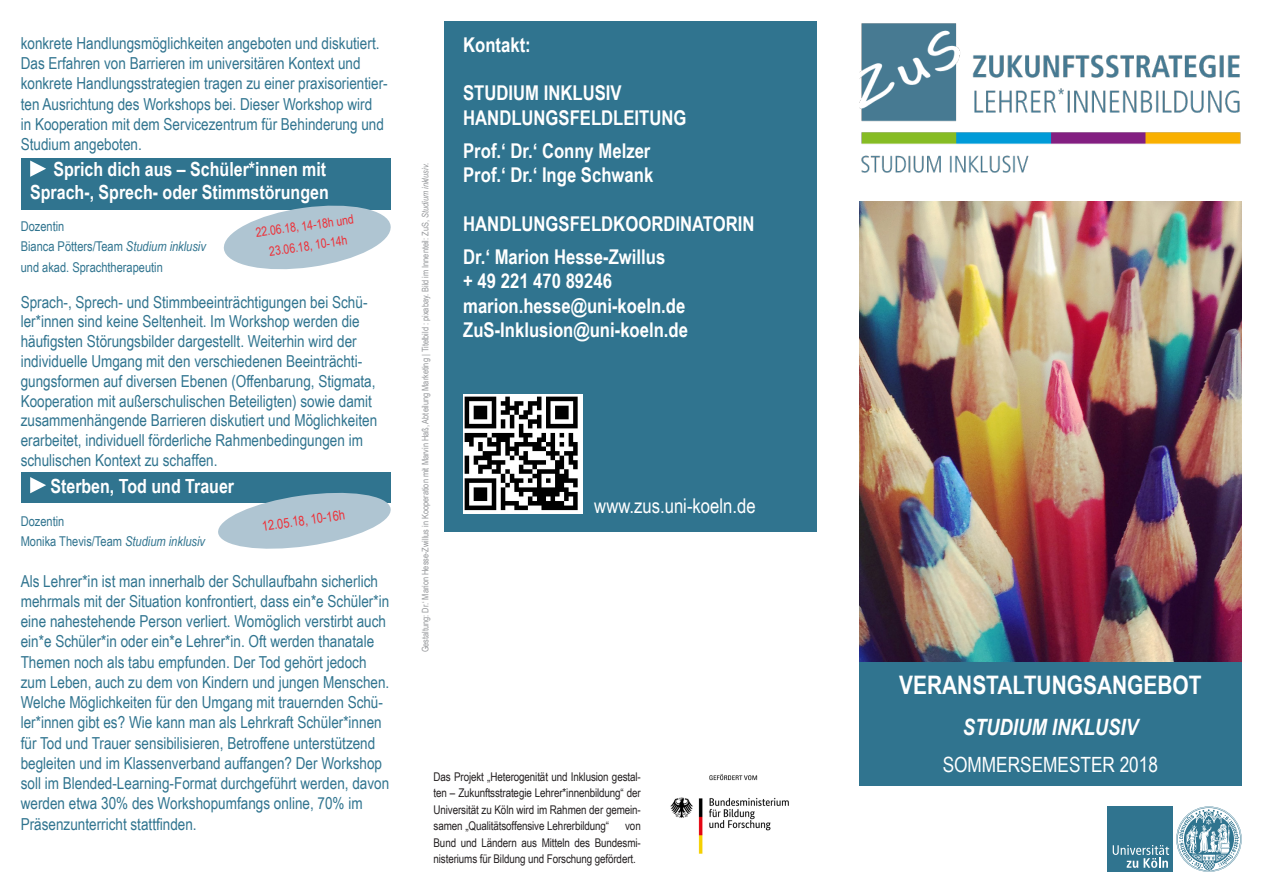
<style>
.page{position:relative;width:1263px;height:893px;background:#fff}
.page>*{position:absolute;margin:0;border:0;box-sizing:border-box;transform-origin:0 0}
.t1{font:700 25.5px "Arial Narrow";color:#fff}
.t2{font:italic 700 22.5px "Arial Narrow";color:#fff}
.t3{font:21px "Arial Narrow";color:#fff}
.t4{font:700 20.4px "Arial Narrow";color:#fff}
.t5{font:20.4px "Arial Narrow";color:#fff}
.t6{font:700 19.5px/23.4px "Arial Narrow";color:#fff;text-align:right}
.t7{font:16.5px/20.2px "Arial Narrow";color:#30748f}
.t8{font:13.5px "Arial Narrow";color:#30748f}
.t9{font:13.5px "Arial Narrow";color:#ee2e36}
.t10{font:12.75px/20.2px "Arial Narrow";color:#ee2e36;text-align:center}
.t11{font:12px/16.5px "Arial Narrow";letter-spacing:-.01em;color:#231f20;text-align:justify}
.t12{font:9px "Arial Narrow";color:#939598}
.s1{font-style:italic}
</style>
<div class="page">
<div style="left:444px;top:21px;width:372px;height:510px;background:#30748f"></div>
<div style="left:1107px;top:806px;width:65px;height:66px;background:#30748f"></div>
<svg style="left:1113px;top:845px;width:56px;height:23px"></svg>
<svg style="left:1176px;top:806px;width:66px;height:66px"></svg>
<img style="left:463px;top:395px;width:119px;height:118px">
<div style="left:859px;top:661px;width:383px;height:124px;background:#30748f"></div>
<div style="left:21px;top:158px;width:370px;height:51px;background:#30748f"></div>
<svg style="left:222px;top:205px;width:169px;height:65px"></svg>
<div style="left:21px;top:472px;width:370px;height:30px;background:#30748f"></div>
<svg style="left:30px;top:477px;width:16px;height:16px"></svg>
<svg style="left:30px;top:161px;width:16px;height:16px"></svg>
<svg style="left:216px;top:492px;width:175px;height:57px"></svg>
<img style="left:859px;top:23px;width:383px;height:638px">
<img style="left:670px;top:774px;width:119px;height:80px">
<p class="t7" style="left:21px;top:32px;width:360px">konkrete Handlungsmöglichkeiten angeboten und diskutiert.</p>
<p class="t7" style="left:21px;top:53px;width:369px">Das Erfahren von Barrieren im universitären Kontext und konkrete Handlungsstrategien tragen zu einer praxisorientier&shy;ten Ausrichtung des Workshops bei. Dieser Workshop wird<br>in Kooperation mit dem Servicezentrum für Behinderung und Studium angeboten.</p>
<p class="t6" style="left:30px;top:156px;width:300px">Sprich dich aus – Schüler*innen mit<br>Sprach-, Sprech- oder Stimmstörungen</p>
<p class="t10" style="left:254px;top:222px;width:100px;rotate:-8deg">22.06.18, 14-18h und<br>23.06.18, 10-14h</p>
<p class="t8" style="left:21px;top:216px;width:45px">Dozentin</p>
<p class="t8" style="left:21px;top:237px;width:187px">Bianca Pötters/Team <span class="s1">Studium inklusiv</span></p>
<p class="t8" style="left:21px;top:257px;width:144px">und akad. Sprachtherapeutin</p>
<p class="t7" style="left:21px;top:291px;width:358px;line-height:19.8px">Sprach-, Sprech- und Stimmbeeinträchtigungen bei Schü&shy;ler*innen sind keine Seltenheit. Im Workshop werden die häufigsten Störungsbilder dargestellt. Weiterhin wird der individuelle Umgang mit den verschiedenen Beeinträchti&shy;gungsformen auf diversen Ebenen (Offenbarung, Stigmata, Kooperation mit außerschulischen Beteiligten) sowie damit zusammenhängende Barrieren diskutiert und Möglichkeiten erarbeitet, individuell förderliche Rahmenbedingungen im schulischen Kontext zu schaffen.</p>
<p class="t6" style="left:50px;top:473px;width:185px">Sterben, Tod und Trauer</p>
<p class="t9" style="left:261px;top:516px;width:85px;rotate:-8deg">12.05.18, 10-16h</p>
<p class="t8" style="left:21px;top:511px;width:45px">Dozentin</p>
<p class="t8" style="left:21px;top:531px;width:186px">Monika Thevis/Team <span class="s1">Studium inklusiv</span></p>
<p class="t7" style="left:21px;top:570px;width:370px">Als Lehrer*in ist man innerhalb der Schullaufbahn sicherlich mehrmals mit der Situation konfrontiert, dass ein*e Schüler*in eine nahestehende Person verliert. Womöglich verstirbt auch ein*e Schüler*in oder ein*e Lehrer*in. Oft werden thanatale Themen noch als tabu empfunden. Der Tod gehört jedoch zum Leben, auch zu dem von Kindern und jungen Menschen.<br>Welche Möglichkeiten für den Umgang mit trauernden Schü&shy;ler*innen gibt es? Wie kann man als Lehrkraft Schüler*innen für Tod und Trauer sensibilisieren, Betroffene unterstützend begleiten und im Klassenverband auffangen? Der Workshop soll im Blended-Learning-Format durchgeführt werden, davon werden etwa 30% des Workshopumfangs online, 70% im Präsenzunterricht stattfinden.</p>
<p class="t12" style="left:419px;top:652px;width:491px;rotate:-90deg">Gestaltung: Dr.‘ Marion Hesse-Zwillus in Kooperation mit Marvin Haß, Abteilung Marketing | Titelbild : pixabay. Bild im Innenteil: ZuS, <span class="s1">Studium inklusiv</span>.</p>
<p class="t4" style="left:463px;top:29px;width:69px">Kontakt:</p>
<p class="t4" style="left:463px;top:78px;width:160px">STUDIUM INKLUSIV</p>
<p class="t4" style="left:463px;top:102px;width:225px">HANDLUNGSFELDLEITUNG</p>
<p class="t4" style="left:463px;top:135px;width:189px">Prof.‘ Dr.‘ Conny Melzer</p>
<p class="t4" style="left:463px;top:160px;width:192px">Prof.‘ Dr.‘ Inge Schwank</p>
<p class="t4" style="left:463px;top:208px;width:293px">HANDLUNGSFELDKOORDINATORIN</p>
<p class="t4" style="left:463px;top:241px;width:204px">Dr.‘ Marion Hesse-Zwillus</p>
<p class="t4" style="left:463px;top:266px;width:150px">+ 49 221 470 89246</p>
<p class="t4" style="left:463px;top:290px;width:224px">marion.hesse@uni-koeln.de</p>
<p class="t4" style="left:463px;top:315px;width:226px">ZuS-Inklusion@uni-koeln.de</p>
<p class="t5" style="left:594px;top:491px;width:163px">www.zus.uni-koeln.de</p>
<p class="t11" style="left:433px;top:768px;width:209px">Das Projekt „Heterogenität und Inklusion gestal&shy;ten – Zukunftsstrategie Lehrer*innenbildung“ der Universität zu Köln wird im Rahmen der gemein&shy;samen „Qualitätsoffensive Lehrerbildung“</p>
<p class="t11" style="left:433px;top:817px;width:209px;text-indent:192px">von Bund und Ländern aus Mitteln des Bundesmi&shy;nisteriums für Bildung und Forschung gefördert.</p>
<p class="t1" style="left:899px;top:666px;width:304px">VERANSTALTUNGSANGEBOT</p>
<p class="t2" style="left:963px;top:710px;width:177px">STUDIUM INKLUSIV</p>
<p class="t3" style="left:943px;top:750px;width:217px">SOMMERSEMESTER 2018</p>
</div>
